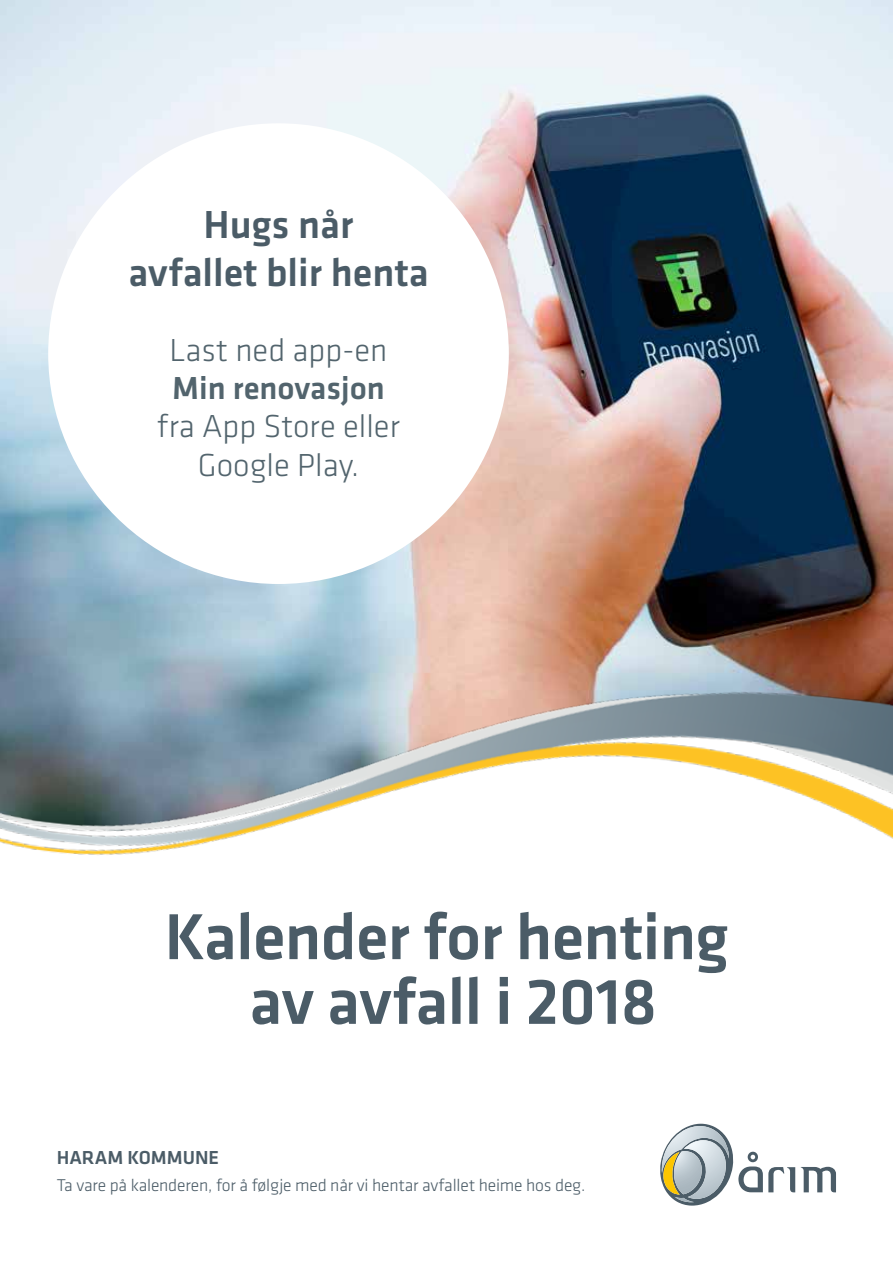
<style>
.page{position:relative;width:893px;height:1263px;background:#fff}
.page>*{position:absolute;margin:0;border:0;box-sizing:border-box;transform-origin:0 0}
.t1{font:500 67.35px/64.7px "Klavika Basic";letter-spacing:-.01em;color:#4b5c67;text-align:center}
.t2{font:500 40.5px/48px "Klavika Basic";color:#4b5c67;text-align:center}
.t3{font:300 33px/38.5px "Klavika Basic";color:#52646d;text-align:center}
.t4{font:500 33px "Klavika Basic";color:#52646d}
.t5{font:500 19.5px "Klavika Basic";color:#4b5c67}
.t6{font:300 17.7px "Klavika Basic";letter-spacing:-.01em;color:#4b5c67}
</style>
<div class="page">
<img style="left:0;top:0;width:893px;height:242px">
<svg style="left:801px;top:1167px;width:35px;height:25px"></svg>
<svg style="left:660px;top:1124px;width:135px;height:81px"></svg>
<div style="left:48px;top:123px;width:461px;height:461px;background:#fff;border-radius:50%"></div>
<img style="left:0;top:242px;width:893px;height:613px">
<h2 class="t2" style="left:128px;top:200px;width:302px">Hugs når<br>avfallet blir henta</h2>
<h3 class="t3" style="left:170px;top:330px;width:219px">Last ned app-en</h3>
<h3 class="t4" style="left:172px;top:366px;width:214px">Min renovasjon</h3>
<h3 class="t3" style="left:157px;top:407px;width:245px">fra App Store eller<br>Google Play.</h3>
<h1 class="t1" style="left:164px;top:903px;width:566px">Kalender for henting av avfall i 2018</h1>
<p class="t5" style="left:57px;top:1144px;width:164px">HARAM KOMMUNE</p>
<p class="t6" style="left:57px;top:1175px;width:530px">Ta vare på kalenderen, for å følgje med når vi hentar avfallet heime hos deg.</p>
</div>
